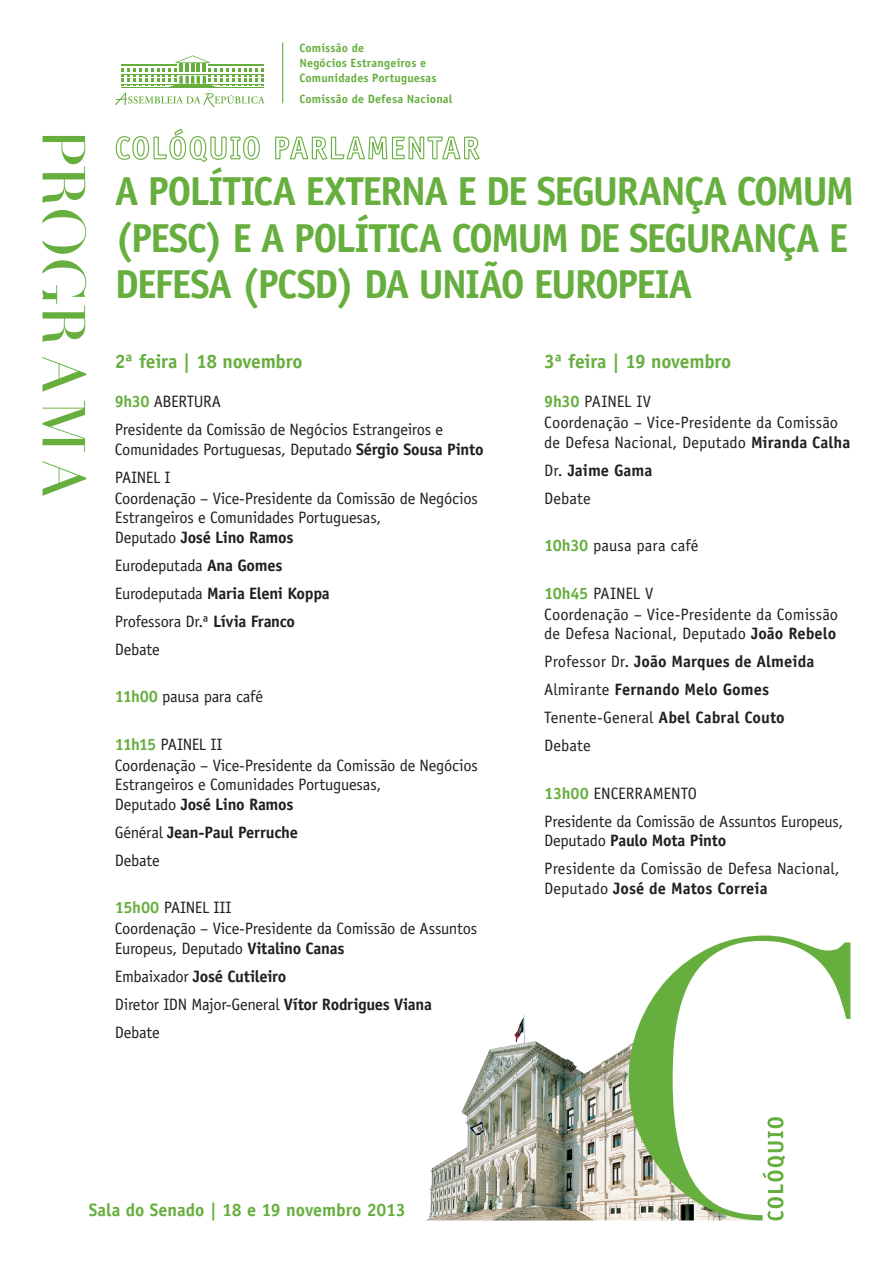
<style>
.page{position:relative;width:893px;height:1263px;background:#fff}
.page>*{position:absolute;margin:0;border:0;box-sizing:border-box;transform-origin:0 0}
.t1{font:700 40.5px/46.5px "Officina Sans";letter-spacing:-.045em;color:#66ae3d}
.t2{font:700 19.5px "Officina Sans";letter-spacing:-.015em;color:#66ae3d}
.t3{font:700 18px "Officina Sans";letter-spacing:-.005em;color:#66ae3d}
.t4{font:16.5px/19.5px "Officina Sans";letter-spacing:-.01em;color:#231f20}
.t5{font:700 16.5px "Officina Sans";letter-spacing:-.005em;color:#231f20}
.t6{font:16.5px "Officina Sans";letter-spacing:.01em;color:#231f20}
.t7{font:700 12px/15px "Officina Sans";letter-spacing:.015em;color:#66ae3d}
.s1{font-weight:700;color:#66ae3d}
.s2{font-weight:700}
.s3{font-weight:400}
</style>
<div class="page">
<svg style="left:115px;top:55px;width:150px;height:52px"></svg>
<hr style="left:122px;top:64px;width:55px;height:1px;background:#66ae3d">
<hr style="left:209px;top:64px;width:55px;height:1px;background:#66ae3d">
<hr style="left:282px;top:43px;width:1px;height:60px;background:#66ae3d">
<svg style="left:43px;top:136px;width:43px;height:360px"></svg>
<img style="left:427px;top:1015px;width:202px;height:205px">
<svg style="left:629px;top:935px;width:221px;height:285px"></svg>
<svg style="left:762px;top:1117px;width:23px;height:103px"></svg>
<svg style="left:115px;top:128px;width:145px;height:34px"></svg>
<svg style="left:275px;top:51px;width:205px;height:109px"></svg>
<p class="t7" style="left:299px;top:40px;width:139px">Comissão de<br>Negócios Estrangeiros e<br>Comunidades Portuguesas</p>
<p class="t7" style="left:299px;top:92px;width:155px">Comissão de Defesa Nacional</p>
<p class="t1" style="left:115px;top:168px;width:741px">A POLÍTICA EXTERNA E DE SEGURANÇA COMUM (PESC) E A POLÍTICA COMUM DE SEGURANÇA E<br>DEFESA (PCSD) DA UNIÃO EUROPEIA</p>
<p class="t2" style="left:115px;top:349px;width:189px">2ª feira | 18 novembro</p>
<p class="t4" style="left:115px;top:392px;width:108px"><span class="s1">9h30</span> ABERTURA</p>
<p class="t4" style="left:115px;top:420px;width:370px">Presidente da Comissão de Negócios Estrangeiros e<br>Comunidades Portuguesas, Deputado <span class="s2">Sérgio Sousa Pinto</span></p>
<p class="t4" style="left:115px;top:467px;width:364px;line-height:21px">PAINEL I<br>Coordenação – Vice-Presidente da Comissão de Negócios</p>
<p class="t4" style="left:115px;top:508px;width:268px">Estrangeiros e Comunidades Portuguesas,<br>Deputado <span class="s2">José Lino Ramos</span></p>
<p class="t4" style="left:115px;top:555px;width:169px">Eurodeputada <span class="s2">Ana Gomes</span></p>
<p class="t5" style="left:115px;top:583px;width:217px"><span class="s3">Eurodeputada</span> Maria Eleni Koppa</p>
<p class="t4" style="left:115px;top:611px;width:182px">Professora Dr.ª <span class="s2">Lívia Franco</span></p>
<p class="t4" style="left:115px;top:639px;width:46px">Debate</p>
<p class="t4" style="left:115px;top:687px;width:150px"><span class="s1">11h00</span> pausa para café</p>
<p class="t4" style="left:115px;top:734px;width:364px;line-height:21px"><span class="s1">11h15</span> PAINEL II<br>Coordenação – Vice-Presidente da Comissão de Negócios</p>
<p class="t4" style="left:115px;top:775px;width:268px">Estrangeiros e Comunidades Portuguesas,<br>Deputado <span class="s2">José Lino Ramos</span></p>
<p class="t5" style="left:115px;top:822px;width:185px"><span class="s3">Général</span> Jean-Paul Perruche</p>
<p class="t4" style="left:115px;top:850px;width:46px">Debate</p>
<p class="t4" style="left:115px;top:897px;width:364px;line-height:21px"><span class="s1">15h00</span> PAINEL III<br>Coordenação – Vice-Presidente da Comissão de Assuntos</p>
<p class="t4" style="left:115px;top:938px;width:231px">Europeus, Deputado <span class="s2">Vitalino Canas</span></p>
<p class="t5" style="left:115px;top:966px;width:173px"><span class="s3">Embaixador</span> José Cutileiro</p>
<p class="t4" style="left:115px;top:995px;width:319px">Diretor IDN Major-General <span class="s2">Vítor Rodrigues Viana</span></p>
<p class="t4" style="left:115px;top:1023px;width:46px">Debate</p>
<p class="t2" style="left:544px;top:349px;width:189px">3ª feira | 19 novembro</p>
<p class="t4" style="left:544px;top:391px;width:295px;line-height:21px"><span class="s1">9h30</span> PAINEL IV<br>Coordenação – Vice-Presidente da Comissão</p>
<p class="t4" style="left:544px;top:432px;width:308px">de Defesa Nacional, Deputado <span class="s2">Miranda Calha</span></p>
<p class="t5" style="left:544px;top:460px;width:110px"><span class="s3">Dr.</span> Jaime Gama</p>
<p class="t4" style="left:544px;top:488px;width:48px">Debate</p>
<p class="t6" style="left:544px;top:536px;width:156px"><span class="s1">10h30</span> pausa para café</p>
<p class="t4" style="left:544px;top:583px;width:295px;line-height:21px"><span class="s1">10h45</span> PAINEL V<br>Coordenação – Vice-Presidente da Comissão</p>
<p class="t4" style="left:544px;top:624px;width:294px">de Defesa Nacional, Deputado <span class="s2">João Rebelo</span></p>
<p class="t5" style="left:544px;top:651px;width:271px"><span class="s3">Professor Dr.</span> João Marques de Almeida</p>
<p class="t5" style="left:544px;top:679px;width:226px"><span class="s3">Almirante</span> Fernando Melo Gomes</p>
<p class="t4" style="left:544px;top:708px;width:242px">Tenente-General <span class="s2">Abel Cabral Couto</span></p>
<p class="t4" style="left:544px;top:736px;width:48px">Debate</p>
<p class="t4" style="left:544px;top:783px;width:154px"><span class="s1">13h00</span> ENCERRAMENTO</p>
<p class="t4" style="left:544px;top:811px;width:301px">Presidente da Comissão de Assuntos Europeus,<br>Deputado <span class="s2">Paulo Mota Pinto</span></p>
<p class="t4" style="left:544px;top:859px;width:297px">Presidente da Comissão de Defesa Nacional,<br>Deputado <span class="s2">José de Matos Correia</span></p>
<p class="t3" style="left:89px;top:1198px;width:318px">Sala do Senado | 18 e 19 novembro 2013</p>
</div>
